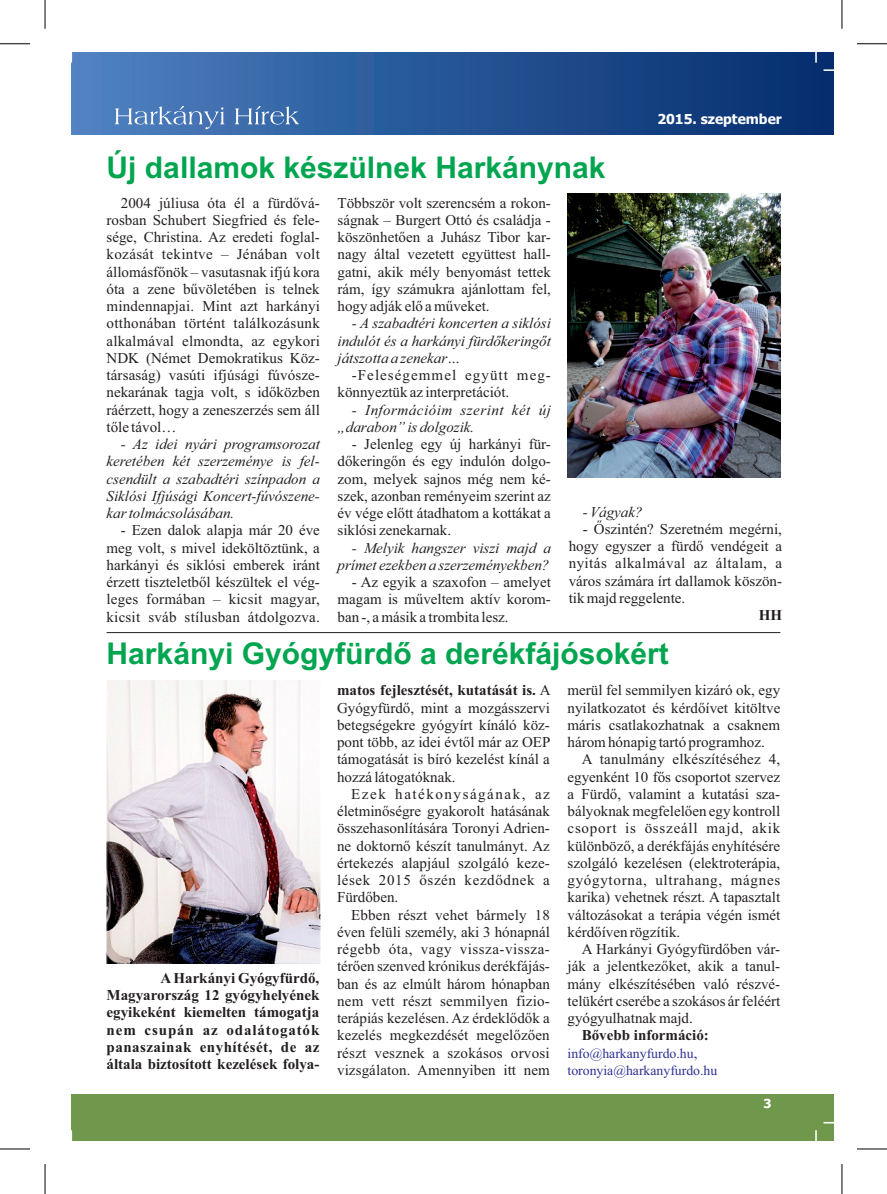
<style>
.page{position:relative;width:887px;height:1194px;background:#fff}
.page>*{position:absolute;margin:0;border:0;box-sizing:border-box;transform-origin:0 0}
.t1{font:700 30px "Arial";color:#00a54f}
.t2{font:15px/17.2px "Times New Roman";color:#231f20;text-align:justify}
.t3{font:italic 15px/17.2px "Times New Roman";color:#231f20;text-align:justify}
.t4{font:700 15px/17.2px "Times New Roman";color:#231f20;text-align:justify}
.t5{font:italic 15px/17.2px "Times New Roman";letter-spacing:.03em;color:#231f20}
.t6{font:13.75px/17.2px "Times New Roman";color:#2e3092}
.t7{font:700 13.75px "Tahoma";color:#fff}
.t8{font:700 12.5px "Tahoma";color:#fff}
.s1{font-weight:700}
.s2{font-size:15px}
</style>
<div class="page">
<div style="left:71px;top:1094px;width:762px;height:46px;background:#70984d"></div>
<div style="left:71px;top:52px;width:762px;height:83px;background:linear-gradient(to right,#4d81c0,#032c6d)"></div>
<svg style="left:115px;top:106px;width:184px;height:23px"></svg>
<svg style="left:823px;top:69px;width:11px;height:2px"></svg>
<img style="left:567px;top:194px;width:213px;height:284px">
<hr style="left:107px;top:632px;width:673px;height:1px;background:#231f20">
<img style="left:107px;top:680px;width:213px;height:283px">
<hr style="left:0;top:1149px;width:30px;height:1px;background:#000">
<hr style="left:45px;top:1164px;width:1px;height:30px;background:#000">
<hr style="left:0;top:44px;width:30px;height:1px;background:#000">
<svg style="left:45px;top:0;width:1px;height:29px"></svg>
<hr style="left:856px;top:44px;width:30px;height:1px;background:#000">
<svg style="left:841px;top:0;width:1px;height:29px"></svg>
<hr style="left:856px;top:1149px;width:30px;height:1px;background:#000">
<hr style="left:841px;top:1164px;width:1px;height:30px;background:#000">
<h1 class="t1" style="left:107px;top:156px;width:500px">Új dallamok készülnek Harkánynak</h1>
<p class="t7" style="left:657px;top:114px;width:126px">2015. szeptember</p>
<p class="t2" style="left:106px;top:195px;width:215px;text-indent:14px">2004 júliusa óta él a fürdővá&shy;rosban Schubert Siegfried és fele&shy;sége, Christina. Az eredeti foglal&shy;kozását tekintve – Jénában volt állomásfőnök – vasutasnak ifjú kora óta a zene bűvöletében is telnek mindennapjai. Mint azt harkányi otthonában történt találkozásunk alkalmával elmondta, az egykori NDK (Német Demokratikus Köz&shy;társaság) vasúti ifjúsági fúvósze&shy;nekarának tagja volt, s időközben ráérzett, hogy a zeneszerzés sem áll tőle távol…</p>
<p class="t3" style="left:106px;top:437px;width:215px;text-indent:14px">- Az idei nyári programsorozat keretében két szerzeménye is fel&shy;csendült a szabadtéri színpadon a Siklósi Ifjúsági Koncert-fúvószene&shy;kar tolmácsolásában.</p>
<p class="t2" style="left:106px;top:523px;width:215px;text-indent:14px">- Ezen dalok alapja már 20 éve meg volt, s mivel ideköltöztünk, a harkányi és siklósi emberek iránt érzett tiszteletből készültek el vég&shy;leges formában – kicsit magyar, kicsit sváb stílusban átdolgozva.</p>
<p class="t2" style="left:337px;top:195px;width:215px">Többször volt szerencsém a rokon&shy;ságnak – Burgert Ottó és családja - köszönhetően a Juhász Tibor kar&shy;nagy által vezetett együttest hall&shy;gatni, akik mély benyomást tettek rám, így számukra ajánlottam fel, hogy adják elő a műveket.</p>
<p class="t3" style="left:337px;top:316px;width:215px;text-indent:14px">- A szabadtéri koncerten a siklósi indulót és a harkányi fürdőkeringőt játszotta a zenekar…</p>
<p class="t2" style="left:337px;top:368px;width:215px;text-indent:14px">-Feleségemmel együtt meg&shy;könnyeztük az interpretációt.</p>
<p class="t5" style="left:337px;top:402px;width:215px;text-indent:14px">- Információim szerint két új „darabon” is dolgozik.</p>
<p class="t2" style="left:337px;top:437px;width:215px;text-indent:14px">- Jelenleg egy új harkányi für&shy;dőkeringőn és egy indulón dolgo&shy;zom, melyek sajnos még nem ké&shy;szek, azonban reményeim szerint az év vége előtt átadhatom a kottákat a siklósi zenekarnak.</p>
<p class="t3" style="left:337px;top:540px;width:215px;text-align:right">- Melyik hangszer viszi majd a prímet ezekben a szerzeményekben?</p>
<p class="t2" style="left:337px;top:575px;width:215px;text-indent:14px">- Az egyik a szaxofon – amelyet magam is műveltem aktív korom&shy;ban -, a másik a trombita lesz.</p>
<p class="t3" style="left:582px;top:504px;width:61px">- Vágyak?</p>
<p class="t2" style="left:568px;top:522px;width:215px;text-indent:14px">- Őszintén? Szeretném megérni, hogy egyszer a fürdő vendégeit a nyitás alkalmával az általam, a város számára írt dallamok köszön&shy;tik majd reggelente.</p>
<p class="t4" style="left:758px;top:608px;width:25px">HH</p>
<h1 class="t1" style="left:107px;top:642px;width:563px">Harkányi Gyógyfürdő a derékfájósokért</h1>
<p class="t4" style="left:107px;top:971px;width:214px;text-indent:54px">AHarkányi Gyógyfürdő, Magyarország 12 gyógyhelyének egyikeként kiemelten támogatja nem csupán az odalátogatók panaszainak enyhítését, de az általa biztosított kezelések folya-</p>
<p class="t2" style="left:337px;top:683px;width:215px"><span class="s1">matos fejlesztését, kutatását is.</span> A Gyógyfürdő, mint a mozgásszervi betegségekre gyógyírt kínáló köz&shy;pont több, az idei évtől már az OEP támogatását is bíró kezelést kínál a hozzá látogatóknak.</p>
<p class="t2" style="left:337px;top:787px;width:214px;text-indent:14px">Ezek hatékonyságának, az életminőségre gyakorolt hatásának összehasonlítására Toronyi Adrien&shy;ne doktornő készít tanulmányt. Az értekezés alapjául szolgáló keze&shy;lések 2015 őszén kezdődnek a Fürdőben.</p>
<p class="t2" style="left:337px;top:907px;width:214px;text-indent:14px">Ebben részt vehet bármely 18 éven felüli személy, aki 3 hónapnál régebb óta, vagy vissza-vissza&shy;térően szenved krónikus derékfájás&shy;ban és az elmúlt három hónapban nem vett részt semmilyen fizio&shy;terápiás kezelésen. Az érdeklődők a kezelés megkezdését megelőzően részt vesznek a szokásos orvosi vizsgálaton. Amennyiben itt nem</p>
<p class="t2" style="left:567px;top:683px;width:214px">merül fel semmilyen kizáró ok, egy nyilatkozatot és kérdőívet kitöltve máris csatlakozhatnak a csaknem három hónapig tartó programhoz.</p>
<p class="t2" style="left:567px;top:752px;width:214px;text-indent:14px">A tanulmány elkészítéséhez 4, egyenként 10 fős csoportot szervez a Fürdő, valamint a kutatási sza&shy;bályoknak megfelelően egy kontroll csoport is összeáll majd, akik különböző, a derékfájás enyhítésére szolgáló kezelésen (elektroterápia, gyógytorna, ultrahang, mágnes karika) vehetnek részt. A tapasztalt változásokat a terápia végén ismét kérdőíven rögzítik.</p>
<p class="t2" style="left:567px;top:942px;width:214px;text-indent:14px">A Harkányi Gyógyfürdőben vár&shy;ják a jelentkezőket, akik a tanul&shy;mány elkészítésében való részvé&shy;telükért cserébe a szokásos ár feléért gyógyulhatnak majd.</p>
<p class="t4" style="left:581px;top:1028px;width:129px">Bővebb információ:</p>
<p class="t6" style="left:567px;top:1046px;width:151px">info@harkanyfurdo.hu<span class="s2">, </span>toronyia@harkanyfurdo.hu</p>
<p class="t8" style="left:763px;top:1098px;width:9px">3</p>
</div>
